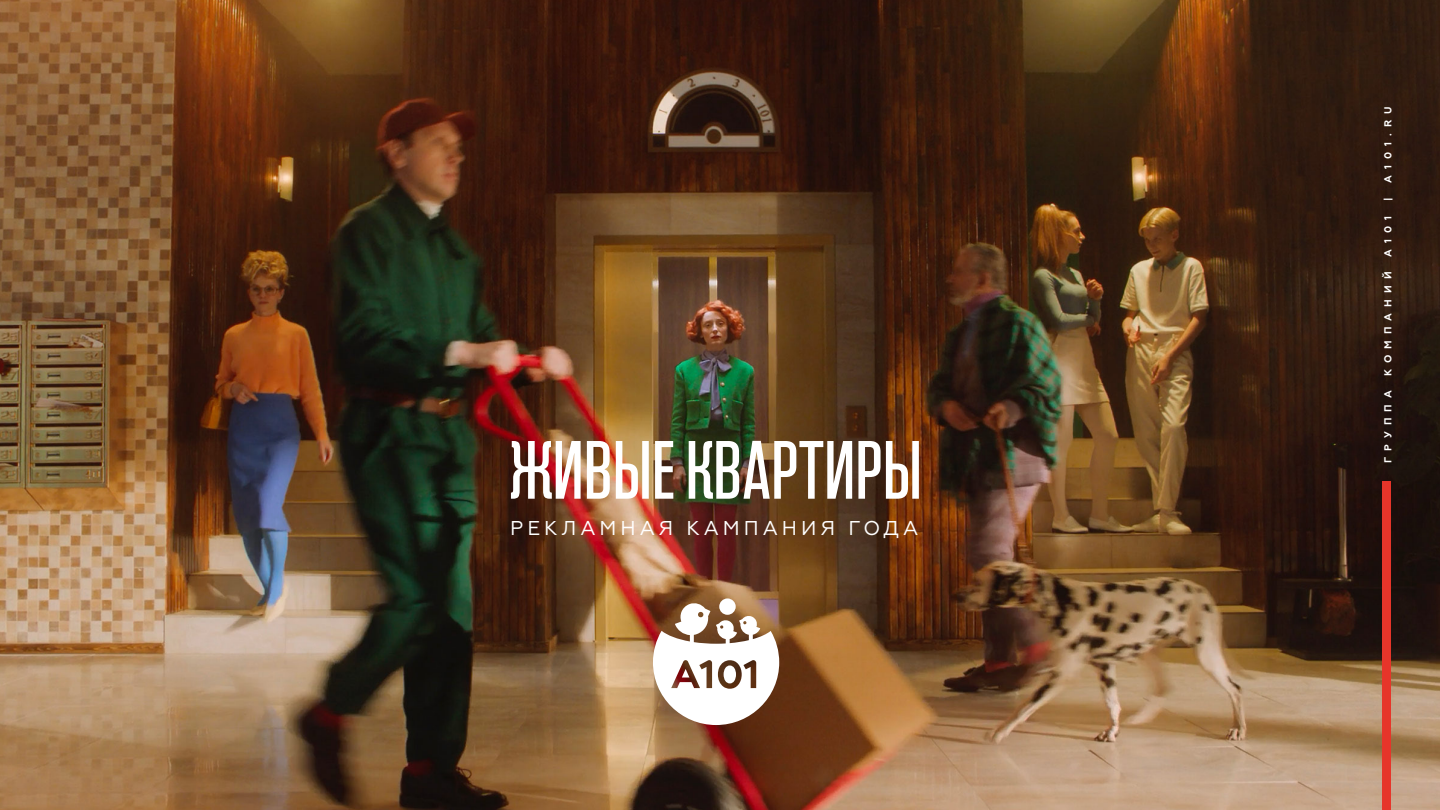
<style>
.page{position:relative;width:1440px;height:810px;background:#fff}
.page>*{position:absolute;margin:0;border:0;box-sizing:border-box;transform-origin:0 0}
.t1{font:500 82.43px "Rain Tungsten";color:#fff}
.t2{font:20.02px "Geometria";letter-spacing:.2em;color:#fff}
.t3{font:700 10.12px "Geometria";letter-spacing:.6em;color:#fff}
</style>
<div class="page">
<img style="left:0;top:0;width:1440px;height:810px">
<svg style="left:719px;top:598px;width:17px;height:17px"></svg>
<svg style="left:653px;top:602px;width:126px;height:123px"></svg>
<div style="left:1382px;top:482px;width:9px;height:328px;background:#e6352a"></div>
<h1 class="t1" style="left:510px;top:427px;width:413px">ЖИВЫЕ КВАРТИРЫ</h1>
<h2 class="t2" style="left:510px;top:517px;width:410px">РЕКЛАМНАЯ КАМПАНИЯ ГОДА</h2>
<p class="t3" style="left:1382px;top:183px;width:78px;rotate:-90deg">A101.RU</p>
<p class="t3" style="left:1382px;top:201px;width:5px;rotate:-90deg">|</p>
<p class="t3" style="left:1382px;top:257px;width:42px;rotate:-90deg">А101</p>
<p class="t3" style="left:1382px;top:376px;width:106px;rotate:-90deg">КОМПАНИЙ</p>
<p class="t3" style="left:1382px;top:463px;width:74px;rotate:-90deg">ГРУППА</p>
</div>
